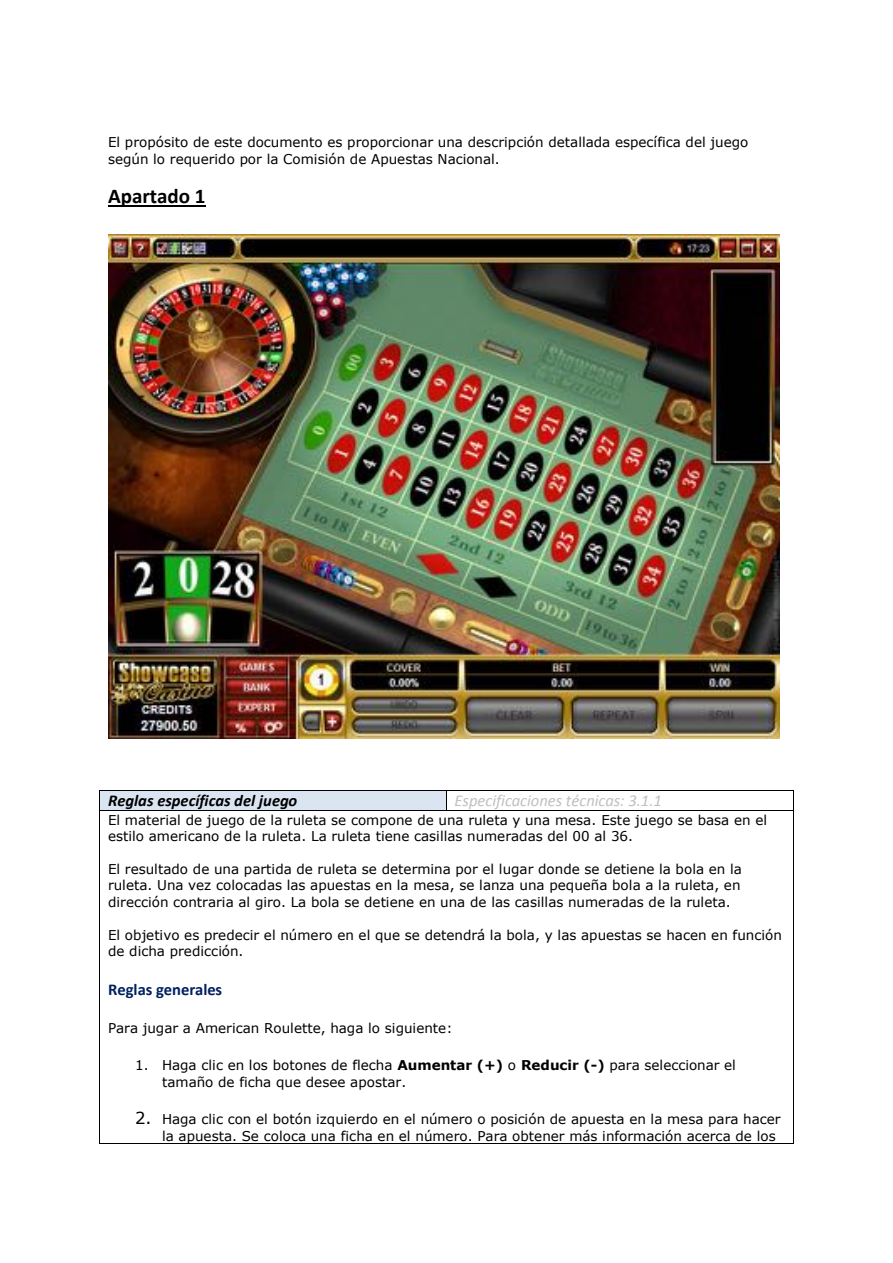
<style>
.page{position:relative;width:893px;height:1263px;background:#fff}
.page>*{position:absolute;margin:0;border:0;box-sizing:border-box;transform-origin:0 0}
.t1{font:700 21px "Calibri";color:#000}
.t2{font:italic 16.5px "Calibri";color:#bfbfbf}
.t3{font:italic 700 16.5px "Calibri";color:#000}
.t4{font:700 16.5px "Calibri";color:#002060}
.t5{font:13.5px/16.5px "Verdana";color:#000}
.s1{font-weight:700}
.s2{font-size:16.5px}
</style>
<div class="page">
<hr style="left:108px;top:205px;width:97px;height:2px;background:#000">
<img style="left:108px;top:234px;width:672px;height:504px">
<div style="left:100px;top:790px;width:8px;height:20px;background:#dbe5f1"></div>
<div style="left:438px;top:790px;width:8px;height:20px;background:#dbe5f1"></div>
<div style="left:108px;top:790px;width:330px;height:20px;background:#dbe5f1"></div>
<hr style="left:100px;top:790px;width:346px;height:1px;background:#000">
<hr style="left:447px;top:790px;width:346px;height:1px;background:#000">
<hr style="left:100px;top:810px;width:346px;height:1px;background:#000">
<svg style="left:446px;top:790px;width:1px;height:21px"></svg>
<hr style="left:447px;top:810px;width:346px;height:1px;background:#000">
<svg style="left:793px;top:790px;width:1px;height:21px"></svg>
<hr style="left:100px;top:811px;width:1px;height:332px;background:#000">
<hr style="left:100px;top:1143px;width:693px;height:1px;background:#000">
<hr style="left:793px;top:811px;width:1px;height:332px;background:#000">
<p class="t5" style="left:108px;top:134px;width:642px">El propósito de este documento es proporcionar una descripción detallada específica del juego según lo requerido por la Comisión de Apuestas Nacional.</p>
<h1 class="t1" style="left:108px;top:187px;width:99px">Apartado 1</h1>
<p class="t3" style="left:108px;top:793px;width:191px">Reglas específicas del juego</p>
<p class="t2" style="left:455px;top:793px;width:209px">Especificaciones técnicas: 3.1.1</p>
<p class="t5" style="left:108px;top:811px;width:661px">El material de juego de la ruleta se compone de una ruleta y una mesa. Este juego se basa en el estilo americano de la ruleta. La ruleta tiene casillas numeradas del 00 al 36.</p>
<p class="t5" style="left:108px;top:860px;width:635px;text-align:justify">El resultado de una partida de ruleta se determina por el lugar donde se detiene la bola en la ruleta. Una vez colocadas las apuestas en la mesa, se lanza una pequeña bola a la ruleta, en dirección contraria al giro. La bola se detiene en una de las casillas numeradas de la ruleta.</p>
<p class="t5" style="left:108px;top:926px;width:675px">El objetivo es predecir el número en el que se detendrá la bola, y las apuestas se hacen en función de dicha predicción.</p>
<p class="t4" style="left:108px;top:982px;width:116px">Reglas generales</p>
<p class="t5" style="left:108px;top:1019px;width:346px">Para jugar a American Roulette, haga lo siguiente:</p>
<p class="t5" style="left:162px;top:1057px;width:575px;text-indent:-27px">1. Haga clic en los botones de flecha <span class="s1">Aumentar (+)</span> o <span class="s1">Reducir (-)</span> para seleccionar el tamaño de ficha que desee apostar.</p>
<p class="t5" style="left:162px;top:1110px;width:620px;text-indent:-27px"><span class="s2">2.</span> Haga clic con el botón izquierdo en el número o posición de apuesta en la mesa para hacer la apuesta. Se coloca una ficha en el número. Para obtener más información acerca de los</p>
</div>
